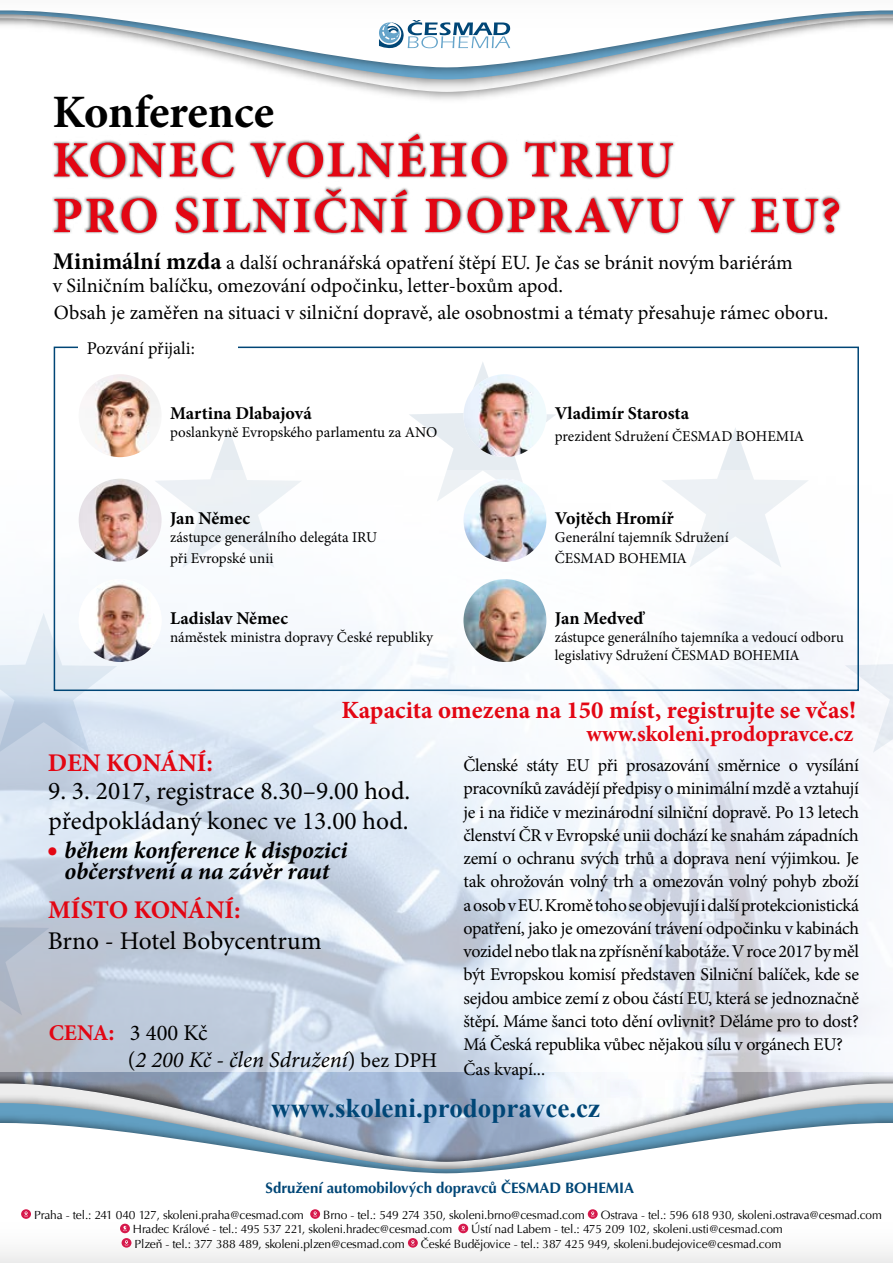
<style>
.page{position:relative;width:893px;height:1263px;background:#fff}
.page>*{position:absolute;margin:0;border:0;box-sizing:border-box;transform-origin:0 0}
.t1{font:700 51px/55.7px "Minion Pro";letter-spacing:.04em;color:#e30613}
.t2{font:700 46.5px "Minion Pro";letter-spacing:-.005em;color:#000}
.t3{font:700 27px "Times New Roman";color:#004676}
.t4{font:25.5px/30.6px "Minion Pro";color:#000}
.t5{font:700 25.5px "Minion Pro";letter-spacing:-.01em;color:#e30613}
.t6{font:700 24.75px "Minion Pro";color:#e30613}
.t7{font:italic 700 24px/20.9px "Minion Pro";letter-spacing:-.005em;color:#000;text-align:center}
.t8{font:italic 22.5px/27px "Minion Pro";color:#000}
.t9{font:700 22.5px "Minion Pro";color:#e30613}
.t10{font:20.25px/22.8px "Minion Pro";color:#000}
.t11{font:18px/23.4px "Minion Pro";letter-spacing:-.02em;color:#000}
.t12{font:700 18px "Minion Pro";color:#000}
.t13{font:18px "Minion Pro";color:#000}
.t14{font:15px/21.6px "Minion Pro";color:#000}
.t15{font:700 15px "Optima CE";color:#004676}
.t16{font:12px "Optima CE";letter-spacing:-.01em;color:#000}
.s1{font-weight:700;font-size:24px}
.s2{font-size:30px;color:#e30613}
.s3{font-weight:700;font-style:normal;color:#e30613}
.s4{font-weight:700;font-style:normal;font-size:24px;color:#e30613}
.s5{font-style:normal}
.s6{font-style:normal;font-size:21px}
</style>
<div class="page">
<img style="left:339px;top:85px;width:214px;height:11px">
<img style="left:256px;top:67px;width:380px;height:18px">
<svg style="left:0;top:10px;width:893px;height:57px"></svg>
<svg style="left:720px;top:428px;width:31px;height:42px"></svg>
<svg style="left:409px;top:362px;width:147px;height:108px"></svg>
<svg style="left:214px;top:428px;width:29px;height:42px"></svg>
<img style="left:0;top:470px;width:893px;height:589px">
<img style="left:0;top:1059px;width:849px;height:8px">
<svg style="left:0;top:1067px;width:854px;height:5px"></svg>
<img style="left:0;top:1072px;width:893px;height:13px">
<svg style="left:0;top:1085px;width:893px;height:13px"></svg>
<img style="left:0;top:1098px;width:893px;height:25px">
<div style="left:54px;top:347px;width:805px;height:344px;border:2px solid #004676"></div>
<div style="left:52px;top:132px;width:789px;height:104px;background:#000;opacity:.75"></div>
<img style="left:79px;top:374px;width:83px;height:83px;border-radius:41px">
<img style="left:463px;top:374px;width:83px;height:83px;border-radius:41px">
<img style="left:79px;top:479px;width:83px;height:83px;border-radius:41px">
<img style="left:463px;top:479px;width:83px;height:83px;border-radius:41px">
<img style="left:79px;top:579px;width:83px;height:83px;border-radius:41px">
<img style="left:463px;top:579px;width:83px;height:83px;border-radius:41px">
<div style="left:79px;top:332px;width:159px;height:32px;background:#fff"></div>
<svg style="left:379px;top:20px;width:131px;height:28px"></svg>
<svg style="left:0;top:1123px;width:893px;height:140px"></svg>
<h2 class="t2" style="left:52px;top:79px;width:223px">Konference</h2>
<h1 class="t1" style="left:52px;top:132px;width:790px">KONEC VOLNÉHO TRHU<br>PRO SILNIČNÍ DOPRAVU V EU?</h1>
<p class="t10" style="left:53px;top:252px;width:742px"><span class="s1">Minimální mzda</span> a další ochranářská opatření štěpí EU. Je čas se bránit novým bariérám v Silničním balíčku, omezování odpočinku, letter-boxům apod.</p>
<p class="t10" style="left:54px;top:301px;width:776px">Obsah je zaměřen na situaci v silniční dopravě, ale osobnostmi a tématy přesahuje rámec oboru.</p>
<p class="t13" style="left:87px;top:336px;width:109px">Pozvání přijali:</p>
<p class="t12" style="left:170px;top:401px;width:143px">Martina Dlabajová</p>
<p class="t14" style="left:170px;top:422px;width:269px">poslankyně Evropského parlamentu za ANO</p>
<p class="t12" style="left:170px;top:505px;width:82px">Jan Němec</p>
<p class="t14" style="left:170px;top:526px;width:209px">zástupce generálního delegáta IRU při Evropské unii</p>
<p class="t12" style="left:170px;top:606px;width:119px">Ladislav Němec</p>
<p class="t14" style="left:170px;top:626px;width:264px">náměstek ministra dopravy České republiky</p>
<p class="t12" style="left:555px;top:401px;width:136px">Vladimír Starosta</p>
<p class="t14" style="left:555px;top:425px;width:251px">prezident Sdružení ČESMAD BOHEMIA</p>
<p class="t12" style="left:555px;top:505px;width:120px">Vojtěch Hromíř</p>
<p class="t14" style="left:555px;top:526px;width:175px">Generální tajemník Sdružení<br>ČESMAD BOHEMIA</p>
<p class="t12" style="left:555px;top:606px;width:90px">Jan Medveď</p>
<p class="t14" style="left:555px;top:628px;width:291px;line-height:18px">zástupce generálního tajemníka a vedoucí odboru legislativy Sdružení ČESMAD BOHEMIA</p>
<h3 class="t6" style="left:342px;top:692px;width:516px">Kapacita omezena na 150 míst, registrujte se včas!</h3>
<p class="t9" style="left:587px;top:718px;width:269px">www.skoleni.prodopravce.cz</p>
<h3 class="t5" style="left:48px;top:745px;width:167px">DEN KONÁNÍ:</h3>
<h3 class="t4" style="left:48px;top:775px;width:364px">9. 3. 2017, registrace 8.30–9.00 hod. předpokládaný konec ve 13.00 hod.</h3>
<h3 class="t7" style="left:46px;top:840px;width:303px"><span class="s2">•</span> během konference k dispozici občerstvení a na závěr raut</h3>
<h3 class="t5" style="left:48px;top:892px;width:194px">MÍSTO KONÁNÍ:</h3>
<h3 class="t4" style="left:48px;top:925px;width:275px">Brno - Hotel Bobycentrum</h3>
<p class="t11" style="left:463px;top:754px;width:397px">Členské státy EU při prosazování směrnice o vysílání pracovníků zavádějí předpisy o minimální mzdě a vztahují je i na řidiče v mezinárodní silniční dopravě. Po 13 letech členství ČR v Evropské unii dochází ke snahám západních zemí o ochranu svých trhů a doprava není výjimkou. Je tak ohrožován volný trh a omezován volný pohyb zboží a osob v EU. Kromě toho se objevují i další protekcionistická opatření, jako je omezování trávení odpočinku v kabinách vozidel nebo tlak na zpřísnění kabotáže. V roce 2017 by měl být Evropskou komisí představen Silniční balíček, kde se sejdou ambice zemí z obou částí EU, která se jednoznačně štěpí. Máme šanci toto dění ovlivnit? Děláme pro to dost?<br>Má Česká republika vůbec nějakou sílu v orgánech EU?<br>Čas kvapí...</p>
<h3 class="t3" style="left:271px;top:1089px;width:330px">www.skoleni.prodopravce.cz</h3>
<p class="t8" style="left:128px;top:1019px;width:311px;text-indent:-79px"><span class="s3">CENA</span><span class="s4">:</span> <span class="s5">3 400 Kč<br>(</span>2 200 Kč - člen Sdružení<span class="s5">)</span> <span class="s6">bez DPH</span></p>
<p class="t15" style="left:266px;top:1178px;width:370px">Sdružení automobilových dopravců ČESMAD BOHEMIA</p>
<p class="t16" style="left:34px;top:1207px;width:271px">Praha - tel.: 241 040 127, skoleni.praha@cesmad.com</p>
<p class="t16" style="left:323px;top:1207px;width:263px">Brno - tel.: 549 274 350, skoleni.brno@cesmad.com</p>
<p class="t16" style="left:601px;top:1207px;width:283px">Ostrava - tel.: 596 618 930, skoleni.ostrava@cesmad.com</p>
<p class="t16" style="left:133px;top:1222px;width:321px">Hradec Králové - tel.: 495 537 221, skoleni.hradec@cesmad.com</p>
<p class="t16" style="left:471px;top:1222px;width:313px">Ústí nad Labem - tel.: 475 209 102, skoleni.usti@cesmad.com</p>
<p class="t16" style="left:135px;top:1236px;width:272px">Plzeň - tel.: 377 388 489, skoleni.plzen@cesmad.com</p>
<p class="t16" style="left:421px;top:1236px;width:362px">České Budějovice - tel.: 387 425 949, skoleni.budejovice@cesmad.com</p>
</div>
